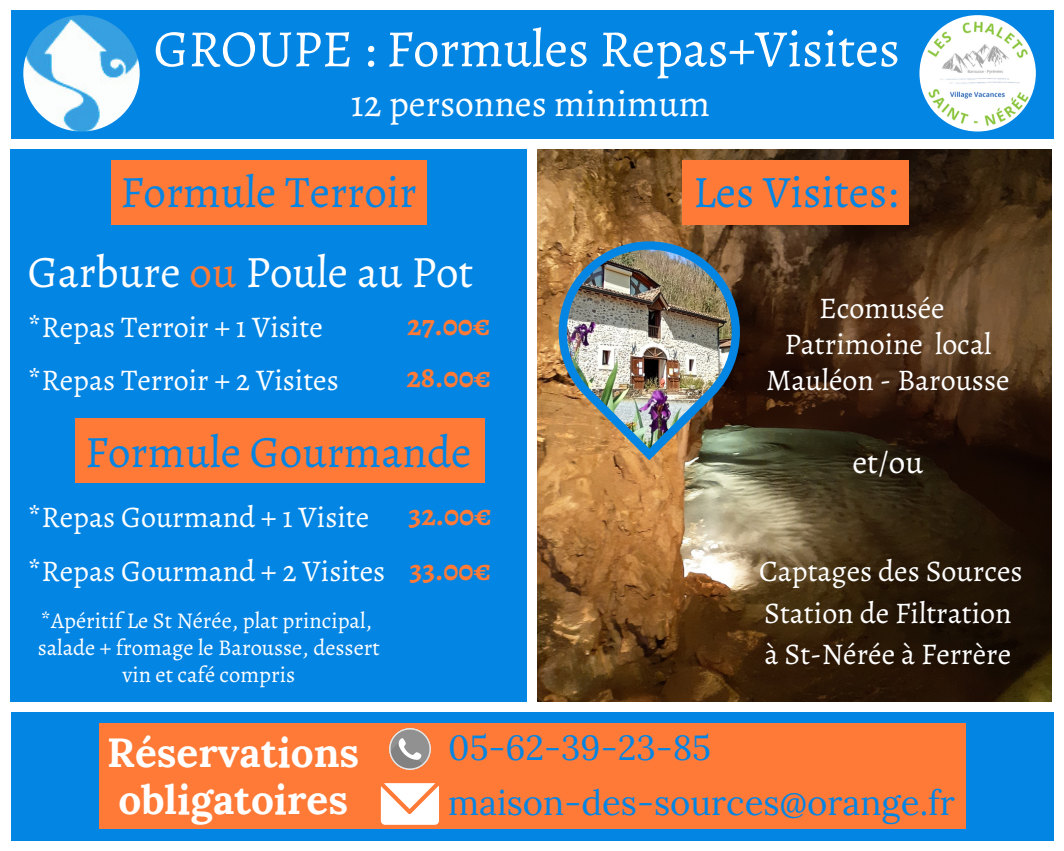
<style>
.page{position:relative;width:1064px;height:851px;background:#fff}
.page>*{position:absolute;margin:0;border:0;box-sizing:border-box;transform-origin:0 0}
.t1{font:52.5px "Alegreya";color:#fff}
.t2{font:45px "Alegreya";color:#0385e4}
.t3{font:45px "Alegreya";color:#fff}
.t4{font:700 40.5px/47.2px "Lora";color:#fff}
.t5{font:37.5px "Alegreya";color:#fff}
.t6{font:34.65px "Lora";color:#0385e4}
.t7{font:33px "Alegreya";color:#fff}
.t8{font:30px/36px "Alegreya";color:#fff;text-align:center}
.t9{font:700 30px "Alegreya";color:#ff7a37}
.t10{font:22.5px "Alegreya";color:#fff}
.s1{color:#ff7a37}
</style>
<div class="page">
<img style="left:537px;top:149px;width:513px;height:552px">
<div style="left:11px;top:149px;width:515px;height:552px;background:#0385e4"></div>
<div style="left:11px;top:11px;width:1042px;height:128px;background:#0385e4"></div>
<img style="left:919px;top:15px;width:116px;height:116px;border-radius:50%">
<div style="left:11px;top:712px;width:1042px;height:128px;background:#0385e4"></div>
<img style="left:23px;top:15px;width:117px;height:116px;border-radius:50%">
<div style="left:99px;top:723px;width:866px;height:106px;background:#ff7a37"></div>
<img style="left:389px;top:728px;width:42px;height:41px">
<svg style="left:381px;top:783px;width:58px;height:41px;background:#ffebe2"></svg>
<div style="left:111px;top:160px;width:315px;height:64px;background:#ff7a37"></div>
<div style="left:75px;top:418px;width:409px;height:65px;background:#ff7a37"></div>
<div style="left:682px;top:160px;width:226px;height:64px;background:#ff7a37"></div>
<img style="left:558px;top:241px;width:181px;height:219px">
<p class="t1" style="left:153px;top:13px;width:747px">GROUPE : Formules Repas+Visites</p>
<p class="t5" style="left:351px;top:78px;width:360px">12 personnes minimum</p>
<p class="t2" style="left:120px;top:161px;width:298px">Formule Terroir</p>
<p class="t3" style="left:28px;top:242px;width:447px">Garbure <span class="s1">ou</span> Poule au Pot</p>
<p class="t8" style="left:28px;top:308px;width:296px">*Repas Terroir + 1 Visite</p>
<p class="t8" style="left:28px;top:362px;width:312px">*Repas Terroir + 2 Visites</p>
<p class="t9" style="left:407px;top:305px;width:84px">27.00€</p>
<p class="t9" style="left:406px;top:356px;width:86px">28.00€</p>
<p class="t2" style="left:85px;top:421px;width:388px">Formule Gourmande</p>
<p class="t8" style="left:28px;top:499px;width:343px">*Repas Gourmand + 1 Visite</p>
<p class="t8" style="left:28px;top:552px;width:359px">*Repas Gourmand + 2 Visites</p>
<p class="t10" style="left:41px;top:605px;width:333px">*Apéritif Le St Nérée, plat principal,</p>
<p class="t10" style="left:38px;top:632px;width:343px">salade + fromage le Barousse, dessert</p>
<p class="t10" style="left:122px;top:659px;width:174px">vin et café compris</p>
<p class="t9" style="left:408px;top:494px;width:85px">32.00€</p>
<p class="t9" style="left:409px;top:549px;width:83px">33.00€</p>
<p class="t2" style="left:692px;top:161px;width:206px">Les Visites:</p>
<p class="t8" style="left:784px;top:290px;width:208px">Ecomusée<br>Patrimoine local</p>
<p class="t8" style="left:766px;top:362px;width:245px">Mauléon - Barousse</p>
<p class="t7" style="left:852px;top:439px;width:72px">et/ou</p>
<p class="t8" style="left:758px;top:553px;width:265px">Captages des Sources</p>
<p class="t8" style="left:764px;top:594px;width:249px">Station de Filtration</p>
<p class="t8" style="left:764px;top:636px;width:248px">à St-Nérée à Ferrère</p>
<p class="t4" style="left:107px;top:728px;width:253px">Réservations obligatoires</p>
<p class="t6" style="left:448px;top:725px;width:264px">05-62-39-23-85</p>
<p class="t6" style="left:448px;top:780px;width:508px">maison-des-sources@orange.fr</p>
</div>
